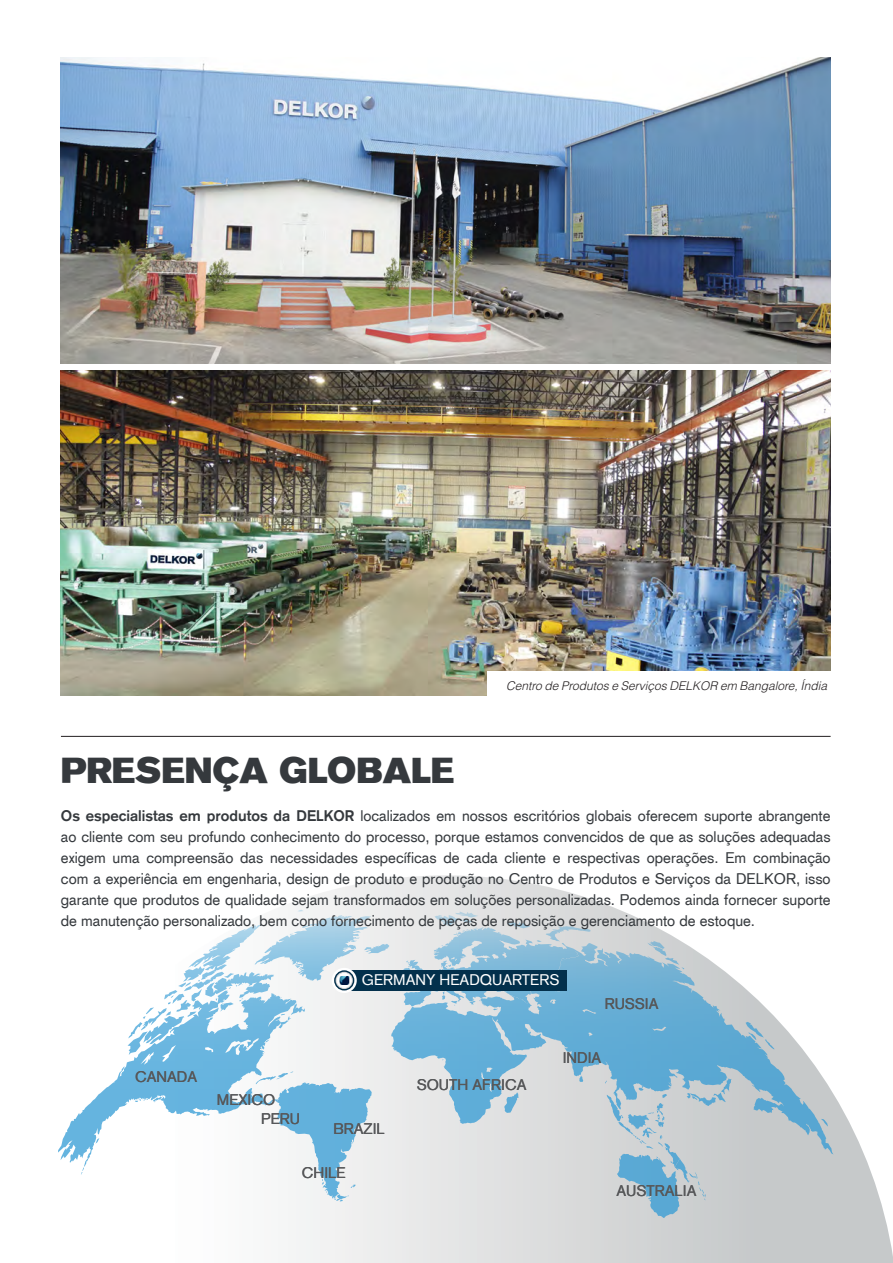
<style>
.page{position:relative;width:893px;height:1263px;background:#fff}
.page>*{position:absolute;margin:0;border:0;box-sizing:border-box;transform-origin:0 0}
.MediumQuote_22_24B{font:36px "Akzidenz Grotesk BQ Super";color:#35393d}
.MediumQuote_22_24B-2{font:15px/21px "Akzidenz Grotesk";color:#35393d;text-align:justify}
.t1{font:15px "Akzidenz Grotesk";color:#57585a}
.t2{font:15px "Akzidenz Grotesk";color:#fff}
.MediumQuote_22_24B-3{font:italic 300 12px "Helvetica";color:#231f20}
.s1{font-weight:700}
</style>
<div class="page">
<svg style="left:288px;top:875px;width:605px;height:388px"></svg>
<svg style="left:647px;top:941px;width:37px;height:2px"></svg>
<svg style="left:591px;top:943px;width:242px;height:211px"></svg>
<svg style="left:605px;top:1078px;width:127px;height:140px;background:#b3c7d2"></svg>
<hr style="left:61px;top:736px;width:770px;height:1px;background:#231f20">
<svg style="left:58px;top:910px;width:533px;height:291px"></svg>
<img style="left:61px;top:57px;width:770px;height:307px">
<img style="left:61px;top:371px;width:770px;height:324px">
<div style="left:487px;top:671px;width:348px;height:26px;background:#fff"></div>
<p class="MediumQuote_22_24B-3" style="left:506px;top:678px;width:323px">Centro de Produtos e Serviços DELKOR em Bangalore, Índia</p>
<p class="MediumQuote_22_24B" style="left:61px;top:750px;width:395px">PRESENÇA GLOBALE</p>
<p class="MediumQuote_22_24B-2" style="left:61px;top:805px;width:771px"><span class="s1">Os especialistas em produtos da DELKOR</span> localizados em nossos escritórios globais oferecem suporte abrangente ao cliente com seu profundo conhecimento do processo, porque estamos convencidos de que as soluções adequadas exigem uma compreensão das necessidades específicas de cada cliente e respectivas operações. Em combinação com a experiência em engenharia, design de produto e produção no Centro de Produtos e Serviços da DELKOR, isso garante que produtos de qualidade sejam transformados em soluções personalizadas. Podemos ainda fornecer suporte de manutenção personalizado, bem como fornecimento de peças de reposição e gerenciamento de estoque.</p>
<p class="t2" style="left:362px;top:970px;width:199px">GERMANY HEADQUARTERS</p>
<p class="t1" style="left:605px;top:994px;width:55px">RUSSIA</p>
<p class="t1" style="left:135px;top:1067px;width:63px">CANADA</p>
<p class="t1" style="left:217px;top:1090px;width:60px">MEXICO</p>
<p class="t1" style="left:261px;top:1109px;width:40px">PERU</p>
<p class="t1" style="left:333px;top:1119px;width:53px">BRAZIL</p>
<p class="t1" style="left:302px;top:1162px;width:45px">CHILE</p>
<p class="t1" style="left:417px;top:1074px;width:111px">SOUTH AFRICA</p>
<p class="t1" style="left:563px;top:1048px;width:40px">INDIA</p>
<p class="t1" style="left:617px;top:1181px;width:81px">AUSTRALIA</p>
</div>
